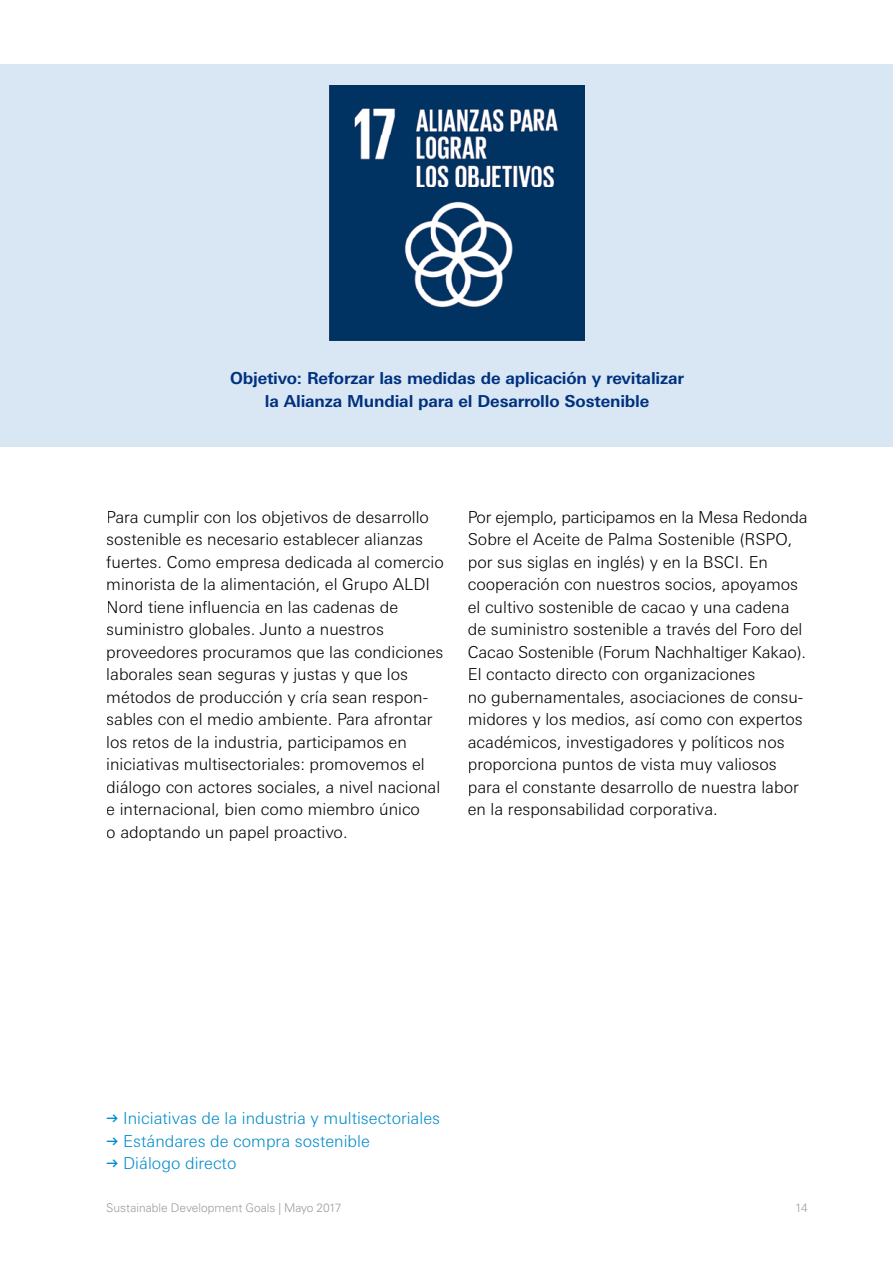
<style>
.page{position:relative;width:893px;height:1263px;background:#fff}
.page>*{position:absolute;margin:0;border:0;box-sizing:border-box;transform-origin:0 0}
.t1{font:300 16.5px/22.5px "Univers Next Pro";color:#000}
.t2{font:700 16.5px/22.5px "Univers Next Pro";letter-spacing:-.01em;color:#00317e;text-align:center}
.t3{font:300 16.5px/22.5px "Univers Next Pro";color:#008bcb}
.t4{font:300 12px "Univers LT";color:#9c9e9f}
.s1{font-family:"ALDISUED No";font-weight:400}
</style>
<div class="page">
<div style="left:0;top:64px;width:893px;height:382px;background:#d9e7f5"></div>
<img style="left:330px;top:85px;width:255px;height:255px">
<p class="t2" style="left:230px;top:367px;width:456px">Objetivo: Reforzar las medidas de aplicación y revitalizar la Alianza Mundial para el Desarrollo Sostenible</p>
<p class="t1" style="left:106px;top:505px;width:339px">Para cumplir con los objetivos de desarrollo sostenible es necesario establecer alianzas fuertes. Como empresa dedicada al comercio minorista de la alimentación, el Grupo ALDI Nord tiene influencia en las cadenas de suministro globales. Junto a nuestros proveedores procuramos que las condiciones laborales sean seguras y justas y que los métodos de producción y cría sean respon&shy;sables con el medio ambiente. Para afrontar los retos de la industria, participamos en iniciativas multisectoriales: promovemos el diálogo con actores sociales, a nivel nacional e internacional, bien como miembro único<br>o adoptando un papel proactivo.</p>
<p class="t1" style="left:468px;top:505px;width:341px">Por ejemplo, participamos en la Mesa Redonda Sobre el Aceite de Palma Sostenible (RSPO, por sus siglas en inglés) y en la BSCI. En cooperación con nuestros socios, apoyamos el cultivo sostenible de cacao y una cadena de suministro sostenible a través del Foro del Cacao Sostenible (Forum Nachhaltiger Kakao).<br>El contacto directo con organizaciones<br>no gubernamentales, asociaciones de consu&shy;midores y los medios, así como con expertos académicos, investigadores y políticos nos proporciona puntos de vista muy valiosos para el constante desarrollo de nuestra labor en la responsabilidad corporativa.</p>
<p class="t3" style="left:106px;top:1107px;width:335px"><span class="s1">&gt;</span> Iniciativas de la industria y multisectoriales <span class="s1">&gt;</span> Estándares de compra sostenible<br><span class="s1">&gt;</span> Diálogo directo</p>
<p class="t4" style="left:106px;top:1200px;width:237px">Sustainable Development Goals | Mayo 2017</p>
<p class="t4" style="left:795px;top:1200px;width:14px">14</p>
</div>
